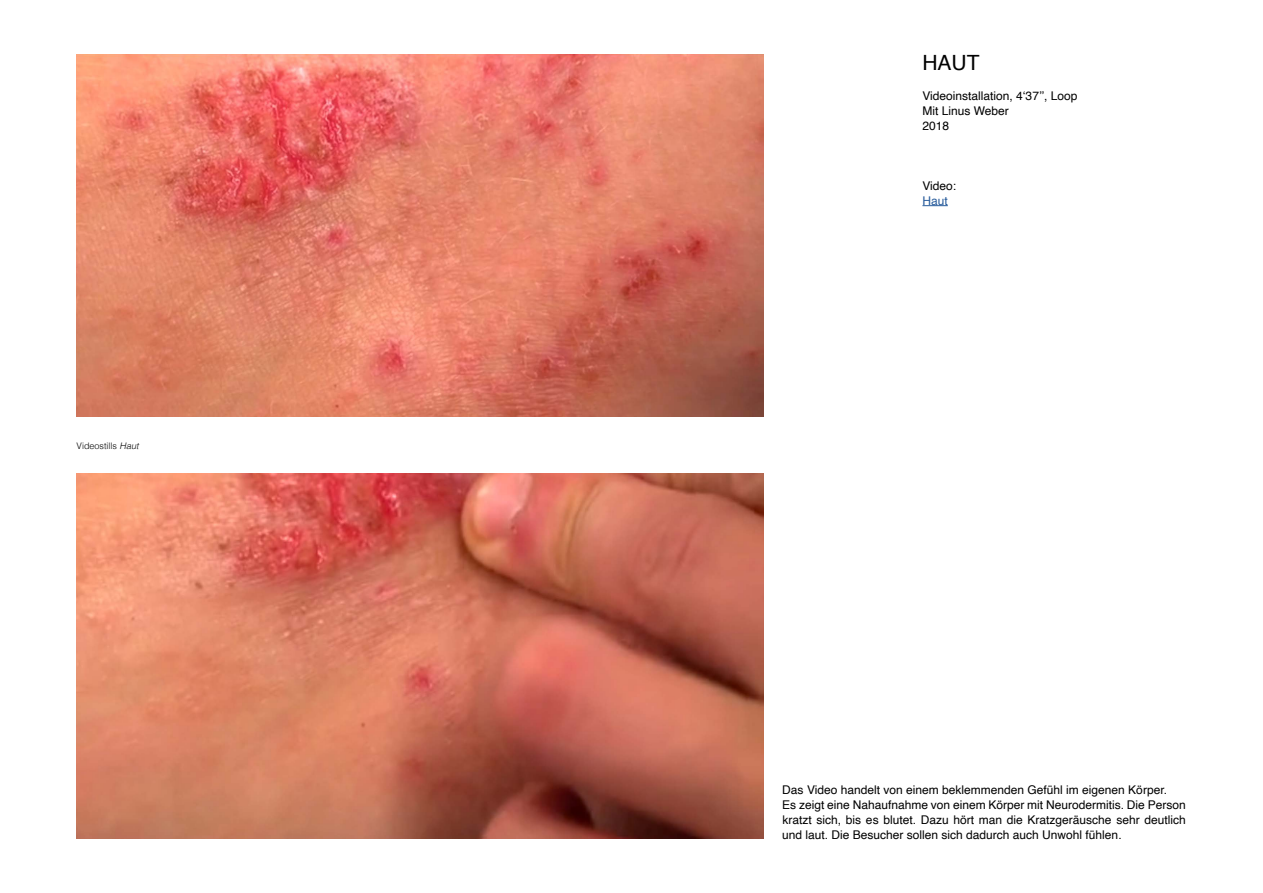
<style>
.page{position:relative;width:1263px;height:893px;background:#fff}
.page>*{position:absolute;margin:0;border:0;box-sizing:border-box;transform-origin:0 0}
.t1{font:21px "Helvetica";color:#000}
.t2{font:12px/15px "Helvetica";color:#000}
.t3{font:12px "Helvetica";color:#275b9b}
.t4{font:300 9px "Helvetica";color:#000}
.s1{font-style:italic}
</style>
<div class="page">
<img style="left:77px;top:474px;width:686px;height:365px">
<img style="left:77px;top:54px;width:686px;height:363px">
<svg style="left:922px;top:205px;width:26px;height:1px"></svg>
<p class="t4" style="left:77px;top:438px;width:64px">Videostills <span class="s1">Haut</span></p>
<h1 class="t1" style="left:922px;top:46px;width:59px">HAUT</h1>
<p class="t2" style="left:922px;top:88px;width:157px">Videoinstallation, 4‘37’’, Loop<br>Mit Linus Weber<br>2018</p>
<p class="t2" style="left:922px;top:178px;width:35px">Video:</p>
<p class="t3" style="left:922px;top:191px;width:27px">Haut</p>
<p class="t2" style="left:782px;top:782px;width:405px">Das Video handelt von einem beklemmenden Gefühl im eigenen Körper.<br>Es zeigt eine Nahaufnahme von einem Körper mit Neurodermitis. Die Person kratzt sich, bis es blutet. Dazu hört man die Kratzgeräusche sehr deutlich und laut. Die Besucher sollen sich dadurch auch Unwohl fühlen.</p>
</div>
